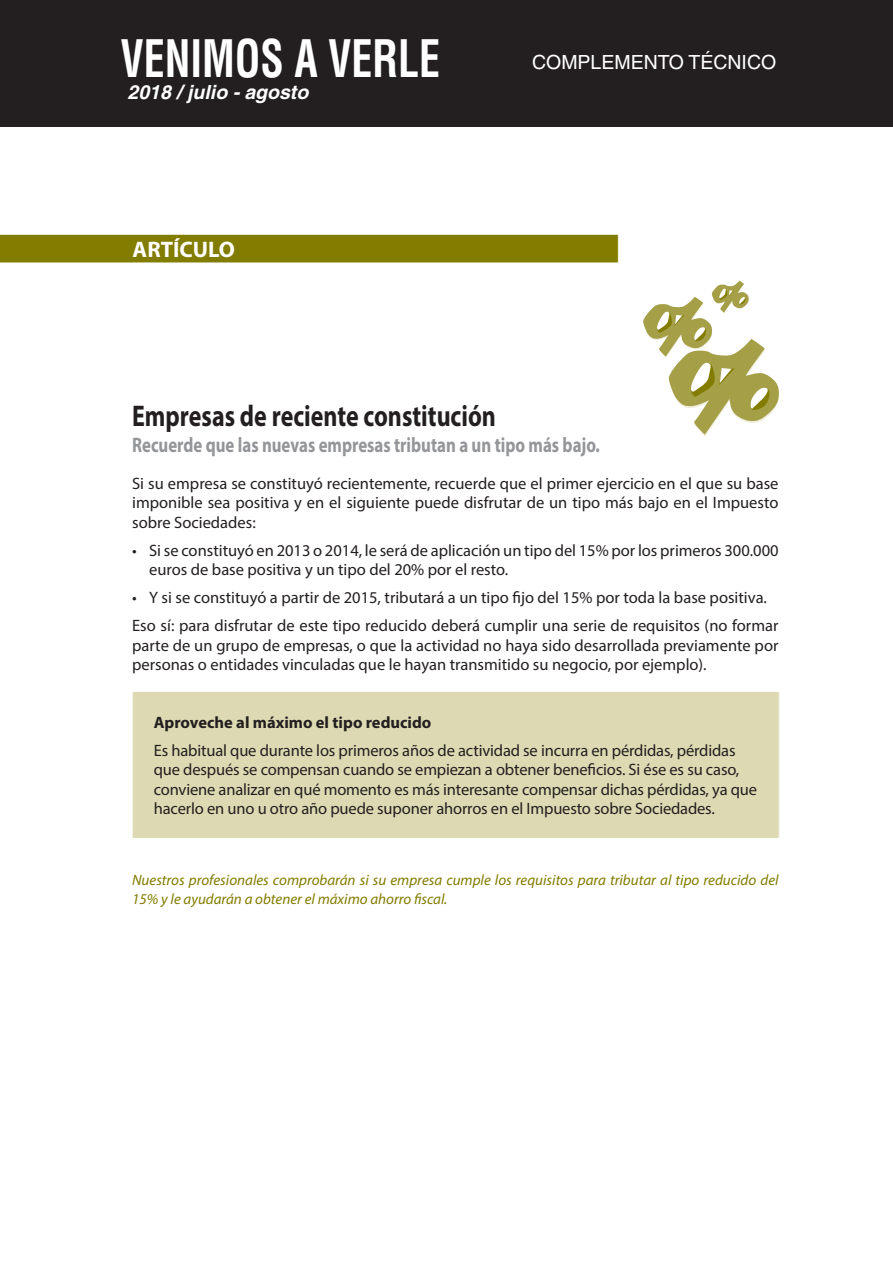
<style>
.page{position:relative;width:893px;height:1263px;background:#fff}
.page>*{position:absolute;margin:0;border:0;box-sizing:border-box;transform-origin:0 0}
.t1{font:700 condensed 50.4px "Helvetica";color:#fff;scale:.83 1}
.t2{font:700 30px "Myriad Pro";color:#231f20;scale:.8 1}
.t3{font:700 22.5px "Myriad Pro";color:#fff}
.t4{font:700 21px "Myriad Pro";color:#939598;scale:.8 1}
.t5{font:19.5px "Helvetica";color:#fff}
.t6{font:italic 700 19.5px "Helvetica";color:#fff}
.t7{font:16.5px/19.5px "Myriad Pro";color:#231f20}
.t8{font:700 16.5px "Myriad Pro";color:#231f20}
.t9{font:italic 15px/19.5px "Myriad Pro";color:#827c00}
</style>
<div class="page">
<div style="left:0;top:0;width:893px;height:127px;background:#231f20"></div>
<svg style="left:0;top:234px;width:619px;height:29px;background:#87820b"></svg>
<div style="left:132px;top:691px;width:647px;height:147px;background:#dddab3"></div>
<div style="left:132px;top:691px;width:648px;height:148px;border:1px solid #fff"></div>
<svg style="left:643px;top:281px;width:136px;height:155px"></svg>
<h1 class="t1" style="left:120px;top:27px;width:387px">VENIMOS A VERLE</h1>
<p class="t6" style="left:128px;top:81px;width:182px">2018 / julio - agosto</p>
<h3 class="t3" style="left:133px;top:235px;width:104px">ARTÍCULO</h3>
<p class="t5" style="left:532px;top:51px;width:246px">COMPLEMENTO TÉCNICO</p>
<h2 class="t2" style="left:132px;top:397px;width:456px">Empresas de reciente constitución</h2>
<p class="t4" style="left:132px;top:431px;width:586px">Recuerde que las nuevas empresas tributan a un tipo más bajo.</p>
<p class="t7" style="left:132px;top:473px;width:648px;text-align:justify">Si su empresa se constituyó recientemente, recuerde que el primer ejercicio en el que su base imponible sea positiva y en el siguiente puede disfrutar de un tipo más bajo en el Impuesto sobre Sociedades:</p>
<p class="t7" style="left:149px;top:540px;width:631px;text-indent:-17px">• Si se constituyó en 2013 o 2014, le será de aplicación un tipo del 15% por los primeros 300.000 euros de base positiva y un tipo del 20% por el resto.</p>
<p class="t7" style="left:132px;top:583px;width:648px;line-height:28px">• Y si se constituyó a partir de 2015, tributará a un tipo fijo del 15% por toda la base positiva.<br>Eso sí: para disfrutar de este tipo reducido deberá cumplir una serie de requisitos (no formar</p>
<p class="t7" style="left:132px;top:635px;width:648px">parte de un grupo de empresas, o que la actividad no haya sido desarrollada previamente por personas o entidades vinculadas que le hayan transmitido su negocio, por ejemplo).</p>
<p class="t8" style="left:154px;top:711px;width:279px">Aproveche al máximo el tipo reducido</p>
<p class="t7" style="left:154px;top:740px;width:605px">Es habitual que durante los primeros años de actividad se incurra en pérdidas, pérdidas que después se compensan cuando se empiezan a obtener beneficios. Si ése es su caso, conviene analizar en qué momento es más interesante compensar dichas pérdidas, ya que hacerlo en uno u otro año puede suponer ahorros en el Impuesto sobre Sociedades.</p>
<p class="t9" style="left:132px;top:870px;width:648px">Nuestros profesionales comprobarán si su empresa cumple los requisitos para tributar al tipo reducido del<br>15% y le ayudarán a obtener el máximo ahorro fiscal.</p>
</div>
